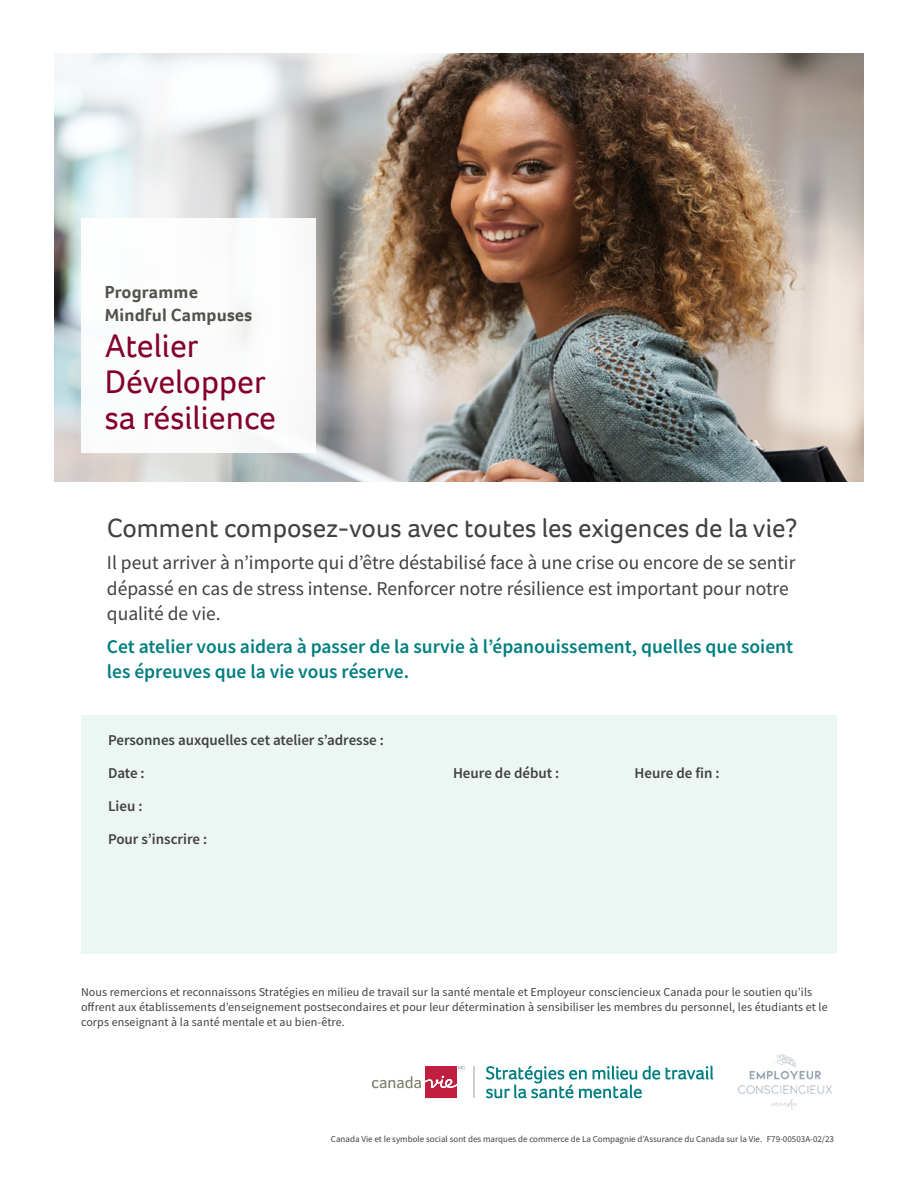
<style>
.page{position:relative;width:918px;height:1188px;background:#fff}
.page>*{position:absolute;margin:0;border:0;box-sizing:border-box;transform-origin:0 0}
.t1{font:33.75px/36px "Foco";color:#840029}
.t2{font:27px "Foco";color:#414042}
.t3{font:19.5px/25.5px "Source Sans Pro";color:#414042}
.t4{font:600 19.5px/25.5px "Source Sans Pro";color:#007e7f}
.t5{font:700 18px/22.5px "Foco";letter-spacing:.01em;color:#51524a}
.t6{font:600 15px "Source Sans Pro";color:#414042}
.t7{font:12px/15px "Source Sans Pro";letter-spacing:.01em;color:#414042}
.t8{font:9px "Source Sans Pro";color:#414042}
</style>
<div class="page">
<div style="left:81px;top:715px;width:756px;height:239px;background:#ecf6f3"></div>
<img style="left:54px;top:54px;width:810px;height:428px">
<div style="left:81px;top:218px;width:235px;height:235px;background:#fff"></div>
<svg style="left:372px;top:1066px;width:93px;height:32px"></svg>
<svg style="left:474px;top:1066px;width:1px;height:32px"></svg>
<svg style="left:666px;top:1066px;width:47px;height:14px"></svg>
<svg style="left:486px;top:1066px;width:174px;height:32px"></svg>
<img style="left:737px;top:1054px;width:95px;height:56px">
<p class="t5" style="left:105px;top:281px;width:149px">Programme<br>Mindful Campuses</p>
<h1 class="t1" style="left:105px;top:327px;width:173px">Atelier<br>Développer sa résilience</h1>
<p class="t2" style="left:107px;top:510px;width:692px">Comment composez-vous avec toutes les exigences de la vie?</p>
<p class="t3" style="left:107px;top:550px;width:690px">Il peut arriver à n’importe qui d’être déstabilisé face à une crise ou encore de se sentir dépassé en cas de stress intense. Renforcer notre résilience est important pour notre qualité de vie.</p>
<h2 class="t4" style="left:107px;top:633px;width:688px">Cet atelier vous aidera à passer de la survie à l’épanouissement, quelles que soient les épreuves que la vie vous réserve.</h2>
<p class="t6" style="left:108px;top:730px;width:277px">Personnes auxquelles cet atelier s’adresse :</p>
<p class="t6" style="left:108px;top:763px;width:38px">Date :</p>
<p class="t6" style="left:453px;top:763px;width:108px">Heure de début :</p>
<p class="t6" style="left:634px;top:763px;width:87px">Heure de fin :</p>
<p class="t6" style="left:108px;top:796px;width:36px">Lieu :</p>
<p class="t6" style="left:108px;top:829px;width:101px">Pour s’inscrire :</p>
<p class="t7" style="left:81px;top:984px;width:748px">Nous remercions et reconnaissons Stratégies en milieu de travail sur la santé mentale et Employeur consciencieux Canada pour le soutien qu’ils offrent aux établissements d’enseignement postsecondaires et pour leur détermination à sensibiliser les membres du personnel, les étudiants et le corps enseignant à la santé mentale et au bien-être.</p>
<p class="t8" style="left:331px;top:1133px;width:505px">Canada Vie et le symbole social sont des marques de commerce de La Compagnie d’Assurance du Canada sur la Vie. F79-00503A-02/23</p>
</div>
